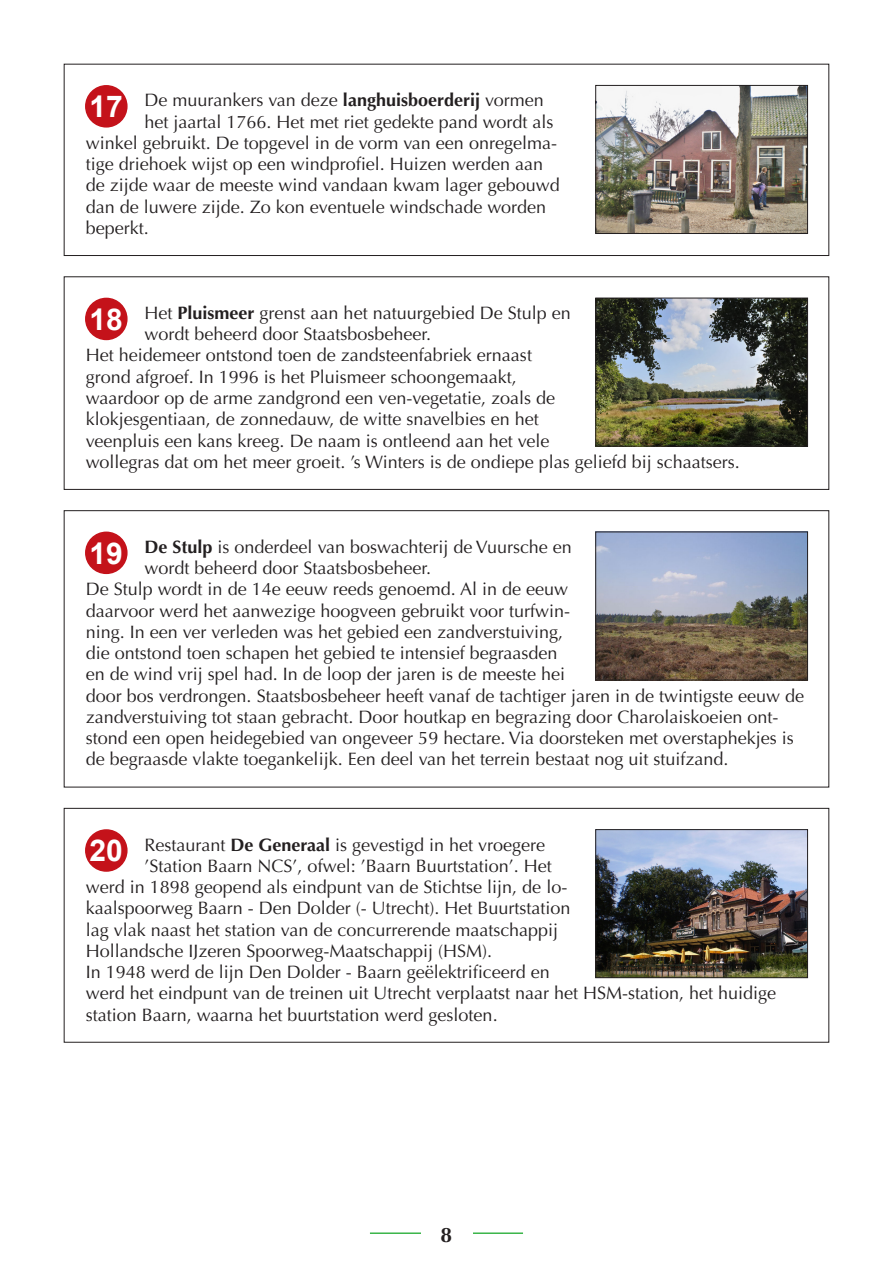
<style>
.page{position:relative;width:893px;height:1263px;background:#fff}
.page>*{position:absolute;margin:0;border:0;box-sizing:border-box;transform-origin:0 0}
.Nummer_diap_objectom{font:700 30px "Arial";color:#fff}
.t1{font:700 21px "Optima";color:#231f20}
.Objectomschrijving{font:18px/21.3px "Optima";color:#231f20}
.s1{font-weight:700}
</style>
<div class="page">
<hr style="left:370px;top:1232px;width:153px;height:2px;background:#3ab54a">
<div style="left:421px;top:1199px;width:51px;height:43px;background:#fff"></div>
<div style="left:64px;top:276px;width:765px;height:214px;border:1px solid #231f20"></div>
<img style="left:597px;top:300px;width:209px;height:144px">
<div style="left:595px;top:298px;width:213px;height:148px;border:1px solid #231f20"></div>
<div style="left:86px;top:298px;width:41px;height:41px;background:#c4121a;border-radius:50%"></div>
<div style="left:85px;top:298px;width:43px;height:42px;border:2px solid #c4121a;border-radius:50%"></div>
<img style="left:597px;top:533px;width:209px;height:145px">
<div style="left:595px;top:531px;width:213px;height:149px;border:1px solid #231f20"></div>
<div style="left:86px;top:532px;width:41px;height:41px;background:#c4121a;border-radius:50%"></div>
<div style="left:85px;top:531px;width:43px;height:43px;border:2px solid #c4121a;border-radius:50%"></div>
<div style="left:64px;top:808px;width:765px;height:234px;border:1px solid #231f20"></div>
<img style="left:597px;top:831px;width:209px;height:145px">
<div style="left:595px;top:829px;width:213px;height:149px;border:1px solid #231f20"></div>
<div style="left:86px;top:830px;width:41px;height:41px;background:#c4121a;border-radius:50%"></div>
<div style="left:85px;top:829px;width:43px;height:43px;border:2px solid #c4121a;border-radius:50%"></div>
<div style="left:64px;top:64px;width:765px;height:192px;border:1px solid #231f20"></div>
<img style="left:597px;top:87px;width:209px;height:145px">
<div style="left:595px;top:85px;width:213px;height:149px;border:1px solid #231f20"></div>
<div style="left:86px;top:86px;width:41px;height:41px;background:#c4121a;border-radius:50%"></div>
<div style="left:85px;top:85px;width:43px;height:43px;border:2px solid #c4121a;border-radius:50%"></div>
<p class="Objectomschrijving" style="left:145px;top:90px;width:401px">De muurankers van deze <span class="s1">langhuisboerderij</span> vormen</p>
<p class="Objectomschrijving" style="left:145px;top:111px;width:410px">het jaartal 1766. Het met riet gedekte pand wordt als</p>
<p class="Objectomschrijving" style="left:86px;top:132px;width:473px">winkel gebruikt. De topgevel in de vorm van een onregelma-</p>
<p class="Objectomschrijving" style="left:86px;top:154px;width:459px">tige driehoek wijst op een windprofiel. Huizen werden aan</p>
<p class="Objectomschrijving" style="left:86px;top:175px;width:476px">de zijde waar de meeste wind vandaan kwam lager gebouwd</p>
<p class="Objectomschrijving" style="left:86px;top:196px;width:462px">dan de luwere zijde. Zo kon eventuele windschade worden</p>
<p class="Objectomschrijving" style="left:86px;top:217px;width:65px">beperkt.</p>
<p class="Nummer_diap_objectom" style="left:90px;top:87px;width:35px">17</p>
<p class="Objectomschrijving" style="left:145px;top:302px;width:428px">Het <span class="s1">Pluismeer</span> grenst aan het natuurgebied De Stulp en wordt beheerd door Staatsbosbeheer.</p>
<p class="Objectomschrijving" style="left:86px;top:345px;width:655px">Het heidemeer ontstond toen de zandsteenfabriek ernaast<br>grond afgroef. In 1996 is het Pluismeer schoongemaakt,<br>waardoor op de arme zandgrond een ven-vegetatie, zoals de<br>klokjesgentiaan, de zonnedauw, de witte snavelbies en het<br>veenpluis een kans kreeg. De naam is ontleend aan het vele<br>wollegras dat om het meer groeit. ’s Winters is de ondiepe plas geliefd bij schaatsers.</p>
<p class="Nummer_diap_objectom" style="left:90px;top:300px;width:35px">18</p>
<p class="Objectomschrijving" style="left:145px;top:536px;width:429px"><span class="s1">De Stulp</span> is onderdeel van boswachterij de Vuursche en wordt beheerd door Staatsbosbeheer.</p>
<p class="Objectomschrijving" style="left:86px;top:579px;width:720px">De Stulp wordt in de 14e eeuw reeds genoemd. Al in de eeuw<br>daarvoor werd het aanwezige hoogveen gebruikt voor turfwin-<br>ning. In een ver verleden was het gebied een zandverstuiving,<br>die ontstond toen schapen het gebied te intensief begraasden<br>en de wind vrij spel had. In de loop der jaren is de meeste hei<br>door bos verdrongen. Staatsbosbeheer heeft vanaf de tachtiger jaren in de twintigste eeuw de zandverstuiving tot staan gebracht. Door houtkap en begrazing door Charolaiskoeien ont&shy;stond een open heidegebied van ongeveer 59 hectare. Via doorsteken met overstaphekjes is de begraasde vlakte toegankelijk. Een deel van het terrein bestaat nog uit stuifzand.</p>
<p class="Nummer_diap_objectom" style="left:90px;top:533px;width:35px">19</p>
<p class="Objectomschrijving" style="left:145px;top:834px;width:402px">Restaurant <span class="s1">De Generaal</span> is gevestigd in het vroegere</p>
<p class="Objectomschrijving" style="left:145px;top:855px;width:409px">’Station Baarn NCS’, ofwel: ’Baarn Buurtstation’. Het</p>
<p class="Objectomschrijving" style="left:86px;top:876px;width:483px">werd in 1898 geopend als eindpunt van de Stichtse lijn, de lo-</p>
<p class="Objectomschrijving" style="left:86px;top:898px;width:486px">kaalspoorweg Baarn - Den Dolder (- Utrecht). Het Buurtstation</p>
<p class="Objectomschrijving" style="left:86px;top:919px;width:474px">lag vlak naast het station van de concurrerende maatschappij</p>
<p class="Objectomschrijving" style="left:86px;top:940px;width:408px">Hollandsche IJzeren Spoorweg-Maatschappij (HSM).</p>
<p class="Objectomschrijving" style="left:86px;top:961px;width:692px">In 1948 werd de lijn Den Dolder - Baarn geëlektrificeerd en<br>werd het eindpunt van de treinen uit Utrecht verplaatst naar het HSM-station, het huidige station Baarn, waarna het buurtstation werd gesloten.</p>
<p class="Nummer_diap_objectom" style="left:90px;top:831px;width:35px">20</p>
<p class="t1" style="left:441px;top:1222px;width:13px">8</p>
</div>
